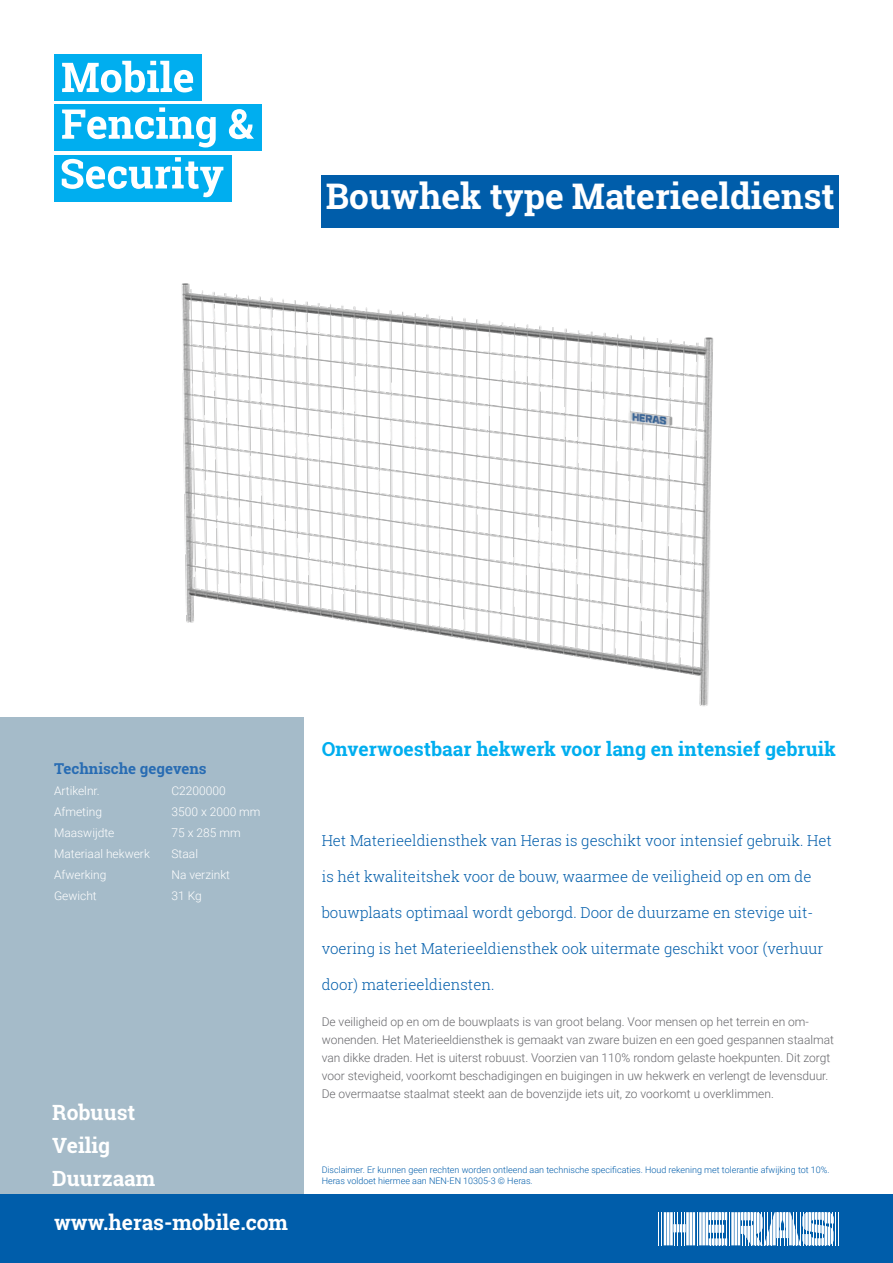
<style>
.page{position:relative;width:893px;height:1263px;background:#fff}
.page>*{position:absolute;margin:0;border:0;box-sizing:border-box;transform-origin:0 0}
.t1{font:700 35.25px "Roboto Slab";color:#fff}
.t2{font:700 21px/33px "Roboto Slab";color:#fff}
.t3{font:700 19.35px "Roboto Slab";color:#00aeef}
.t4{font:300 15px "Roboto Slab";color:#005daa}
.t5{font:700 15px "Roboto Slab";color:#286cb3}
.t6{font:300 12px/18px "Roboto";color:#67676b}
.t7{font:300 12px "Roboto";color:#fff}
.t8{font:300 9px/10.8px "Roboto";color:#005daa}
</style>
<div class="page">
<div style="left:0;top:717px;width:304px;height:492px;background:#a5bbc9"></div>
<div style="left:322px;top:175px;width:517px;height:53px;background:#005daa"></div>
<img style="left:181px;top:283px;width:533px;height:423px">
<div style="left:0;top:1195px;width:893px;height:68px;background:#005daa"></div>
<hr style="left:658px;top:1212px;width:1px;height:33px;background:#fff">
<hr style="left:662px;top:1212px;width:1px;height:33px;background:#fff">
<hr style="left:697px;top:1212px;width:1px;height:33px;background:#fff">
<hr style="left:835px;top:1212px;width:1px;height:33px;background:#fff">
<hr style="left:838px;top:1212px;width:1px;height:33px;background:#fff">
<svg style="left:664px;top:1212px;width:31px;height:33px"></svg>
<hr style="left:705px;top:1212px;width:3px;height:33px;background:#fff">
<hr style="left:702px;top:1212px;width:3px;height:33px;background:#fff">
<hr style="left:699px;top:1212px;width:3px;height:33px;background:#fff">
<svg style="left:709px;top:1212px;width:125px;height:33px"></svg>
<div style="left:54px;top:54px;width:147px;height:47px;background:#00aeef"></div>
<div style="left:54px;top:104px;width:207px;height:47px;background:#00aeef"></div>
<div style="left:54px;top:155px;width:177px;height:46px;background:#00aeef"></div>
<svg style="left:62px;top:61px;width:131px;height:31px"></svg>
<svg style="left:62px;top:107px;width:154px;height:40px"></svg>
<svg style="left:229px;top:109px;width:25px;height:30px"></svg>
<svg style="left:62px;top:157px;width:161px;height:40px"></svg>
<h1 class="t1" style="left:326px;top:172px;width:510px">Bouwhek type Materieeldienst</h1>
<p class="t5" style="left:54px;top:758px;width:154px">Technische gegevens</p>
<p class="t7" style="left:54px;top:782px;width:47px">Artikelnr.</p>
<p class="t7" style="left:172px;top:782px;width:56px">C2200000</p>
<p class="t7" style="left:54px;top:803px;width:50px">Afmeting</p>
<p class="t7" style="left:172px;top:803px;width:91px">3500 x 2000 mm</p>
<p class="t7" style="left:54px;top:824px;width:62px">Maaswijdte</p>
<p class="t7" style="left:172px;top:824px;width:71px">75 x 285 mm</p>
<p class="t7" style="left:54px;top:845px;width:97px">Materiaal hekwerk</p>
<p class="t7" style="left:172px;top:845px;width:28px">Staal</p>
<p class="t7" style="left:54px;top:866px;width:54px">Afwerking</p>
<p class="t7" style="left:172px;top:866px;width:60px">Na verzinkt</p>
<p class="t7" style="left:54px;top:887px;width:44px">Gewicht</p>
<p class="t7" style="left:172px;top:887px;width:32px">31 Kg</p>
<h2 class="t2" style="left:52px;top:1095px;width:105px">Robuust<br>Veilig<br>Duurzaam</h2>
<h2 class="t2" style="left:54px;top:1206px;width:236px">www.heras-mobile.com</h2>
<h3 class="t3" style="left:322px;top:736px;width:516px">Onverwoestbaar hekwerk voor lang en intensief gebruik</h3>
<p class="t4" style="left:322px;top:830px;width:512px">Het Materieeldiensthek van Heras is geschikt voor intensief gebruik. Het</p>
<p class="t4" style="left:322px;top:866px;width:491px">is hét kwaliteitshek voor de bouw, waarmee de veiligheid op en om de</p>
<p class="t4" style="left:322px;top:902px;width:493px">bouwplaats optimaal wordt geborgd. Door de duurzame en stevige uit-</p>
<p class="t4" style="left:322px;top:938px;width:503px">voering is het Materieeldiensthek ook uitermate geschikt voor (verhuur</p>
<p class="t4" style="left:322px;top:974px;width:174px">door) materieeldiensten.</p>
<p class="t6" style="left:322px;top:1012px;width:514px">De veiligheid op en om de bouwplaats is van groot belang. Voor mensen op het terrein en om&shy;wonenden. Het Materieeldiensthek is gemaakt van zware buizen en een goed gespannen staalmat van dikke draden. Het is uiterst robuust. Voorzien van 110% rondom gelaste hoekpunten. Dit zorgt voor stevigheid, voorkomt beschadigingen en buigingen in uw hekwerk en verlengt de levensduur.<br>De overmaatse staalmat steekt aan de bovenzijde iets uit, zo voorkomt u overklimmen.</p>
<p class="t8" style="left:322px;top:1164px;width:509px">Disclaimer. Er kunnen geen rechten worden ontleend aan technische specificaties. Houd rekening met tolerantie afwijking tot 10%.<br>Heras voldoet hiermee aan NEN-EN 10305-3 © Heras.</p>
</div>
